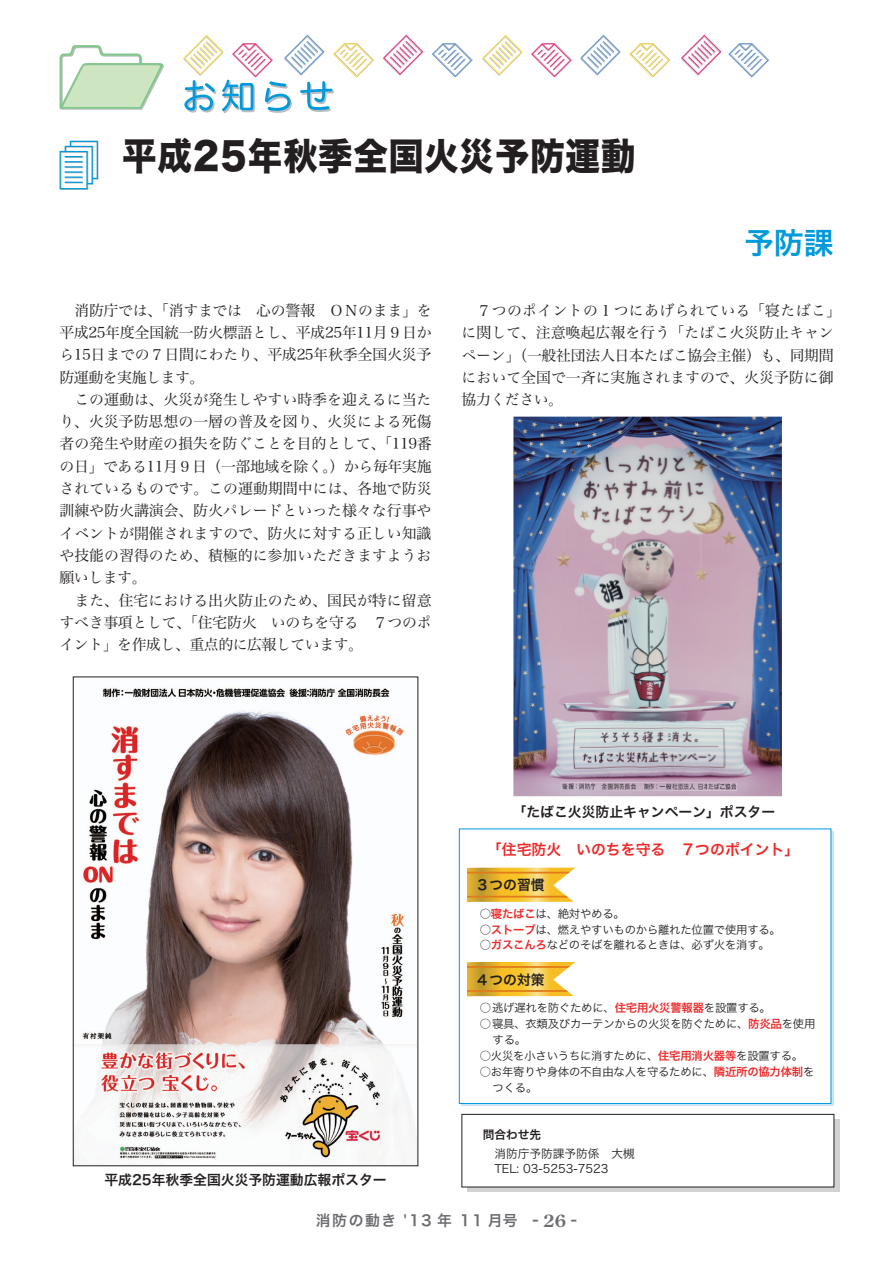
<style>
.page{position:relative;width:893px;height:1263px;background:#fff}
.page>*{position:absolute;margin:0;border:0;box-sizing:border-box;transform-origin:0 0}
.t1{font:37.2px "Hira Kaku Std W8";letter-spacing:.02em;color:#231f20;scale:.93 1}
.t2{font:29.7px "Hira Kaku Pro W6";color:#0099da}
.t3{font:14.85px/22.4px "Hira Min Pro N W3";color:#231f20;text-align:justify}
.t4{font:14.85px "Hira Kaku Pro N W6";color:#ee2a2b}
.t5{font:14.85px "Hira Kaku Pro W6";letter-spacing:.1em;color:#6c6d70}
.t6{font:13.8px "Hira Kaku Pro N W6";color:#231f20}
.t7{font:11.7px/14.9px "Hira Kaku Pro N W3";color:#231f20}
.t8{font:11.7px "Hira Kaku Pro N W6";color:#231f20}
.t9{font:11.4px/15.9px "Hira Kaku Pro N W3";letter-spacing:-.02em;color:#231f20}
.s1{font-family:"Hira Kaku Pro N W6";color:#ee2a2b}
.s2{font-family:"Century Old Style Std";font-weight:700;font-size:16.95px}
</style>
<div class="page">
<svg style="left:60px;top:141px;width:39px;height:49px"></svg>
<div style="left:467px;top:1118px;width:372px;height:73px;background:linear-gradient(to right,#d1d2d4,#d1d2d4)"></div>
<div style="left:462px;top:1114px;width:372px;height:73px;background:#fff;border:1px solid #231f20"></div>
<div style="left:459px;top:829px;width:372px;height:275px;background:#fff;border:1px solid #0099da"></div>
<img style="left:75px;top:688px;width:341px;height:476px">
<img style="left:513px;top:417px;width:269px;height:379px">
<img style="left:561px;top:782px;width:176px;height:8px">
<svg style="left:467px;top:867px;width:108px;height:35px;background:#ecbe4e"></svg>
<svg style="left:467px;top:962px;width:108px;height:34px;background:#ecbd4a"></svg>
<svg style="left:60px;top:45px;width:104px;height:65px"></svg>
<svg style="left:432px;top:43px;width:41px;height:34px"></svg>
<svg style="left:383px;top:35px;width:40px;height:41px"></svg>
<svg style="left:531px;top:43px;width:41px;height:34px"></svg>
<svg style="left:482px;top:35px;width:41px;height:41px"></svg>
<svg style="left:629px;top:43px;width:41px;height:34px"></svg>
<svg style="left:580px;top:35px;width:40px;height:41px"></svg>
<svg style="left:728px;top:43px;width:42px;height:34px"></svg>
<svg style="left:681px;top:35px;width:40px;height:41px"></svg>
<svg style="left:183px;top:35px;width:191px;height:78px"></svg>
<h1 class="t1" style="left:122px;top:136px;width:591px">平成25年秋季全国火災予防運動　</h1>
<h2 class="t2" style="left:744px;top:216px;width:91px">予防課</h2>
<p class="t3" style="left:60px;top:297px;width:374px;text-indent:15px">消防庁では、「消すまでは　心の警報　ＯＮのまま」を平成25年度全国統一防火標語とし、平成25年11月９日から15日までの７日間にわたり、平成25年秋季全国火災予防運動を実施します。</p>
<p class="t3" style="left:60px;top:387px;width:374px;text-indent:15px">この運動は、火災が発生しやすい時季を迎えるに当たり、火災予防思想の一層の普及を図り、火災による死傷者の発生や財産の損失を防ぐことを目的として、「119番の日」である11月９日（一部地域を除く。）から毎年実施されているものです。この運動期間中には、各地で防災訓練や防火講演会、防火パレードといった様々な行事やイベントが開催されますので、防火に対する正しい知識や技能の習得のため、積極的に参加いただきますようお願いします。</p>
<p class="t3" style="left:60px;top:588px;width:374px;text-indent:15px">また、住宅における出火防止のため、国民が特に留意すべき事項として、「住宅防火　いのちを守る　７つのポイント」を作成し、重点的に広報しています。</p>
<p class="t3" style="left:462px;top:298px;width:381px;text-align:left;text-indent:15px">７つのポイントの１つにあげられている「寝たばこ」に関して、注意喚起広報を行う「たばこ火災防止キャンペーン」（一般社団法人日本たばこ協会主催）も、同期間において全国で一斉に実施されますので、火災予防に御協力ください。</p>
<p class="t6" style="left:104px;top:1168px;width:284px">平成25年秋季全国火災予防運動広報ポスター</p>
<p class="t6" style="left:513px;top:799px;width:264px">「たばこ火災防止キャンペーン」ポスター</p>
<p class="t4" style="left:487px;top:836px;width:314px">「住宅防火　いのちを守る　７つのポイント」</p>
<p class="t6" style="left:476px;top:872px;width:71px">３つの習慣</p>
<p class="t9" style="left:480px;top:904px;width:147px">○<span class="s1">寝たばこ</span>は、絶対やめる。</p>
<p class="t9" style="left:480px;top:920px;width:303px">○<span class="s1">ストーブ</span>は、燃えやすいものから離れた位置で使用する。</p>
<p class="t9" style="left:480px;top:936px;width:292px">○<span class="s1">ガスこんろ</span>などのそばを離れるときは、必ず火を消す。</p>
<p class="t6" style="left:476px;top:967px;width:71px">４つの対策</p>
<p class="t9" style="left:480px;top:999px;width:293px">○逃げ遅れを防ぐために、<span class="s1">住宅用火災警報器</span>を設置する。</p>
<p class="t9" style="left:493px;top:1015px;width:324px;text-indent:-13px">○寝具、衣類及びカーテンからの火災を防ぐために、<span class="s1">防炎品</span>を使用する。</p>
<p class="t9" style="left:480px;top:1047px;width:325px">○火災を小さいうちに消すために、<span class="s1">住宅用消火器等</span>を設置する。</p>
<p class="t9" style="left:493px;top:1063px;width:323px;text-indent:-13px">○お年寄りや身体の不自由な人を守るために、<span class="s1">隣近所の協力体制</span>をつくる。</p>
<p class="t8" style="left:483px;top:1124px;width:60px">問合わせ先</p>
<p class="t7" style="left:483px;top:1145px;width:154px">　消防庁予防課予防係　大槻　TEL: 03-5253-7523</p>
<p class="t5" style="left:316px;top:1207px;width:263px">消防の動き '13 年 11 月号 - <span class="s2">26</span> -</p>
</div>
